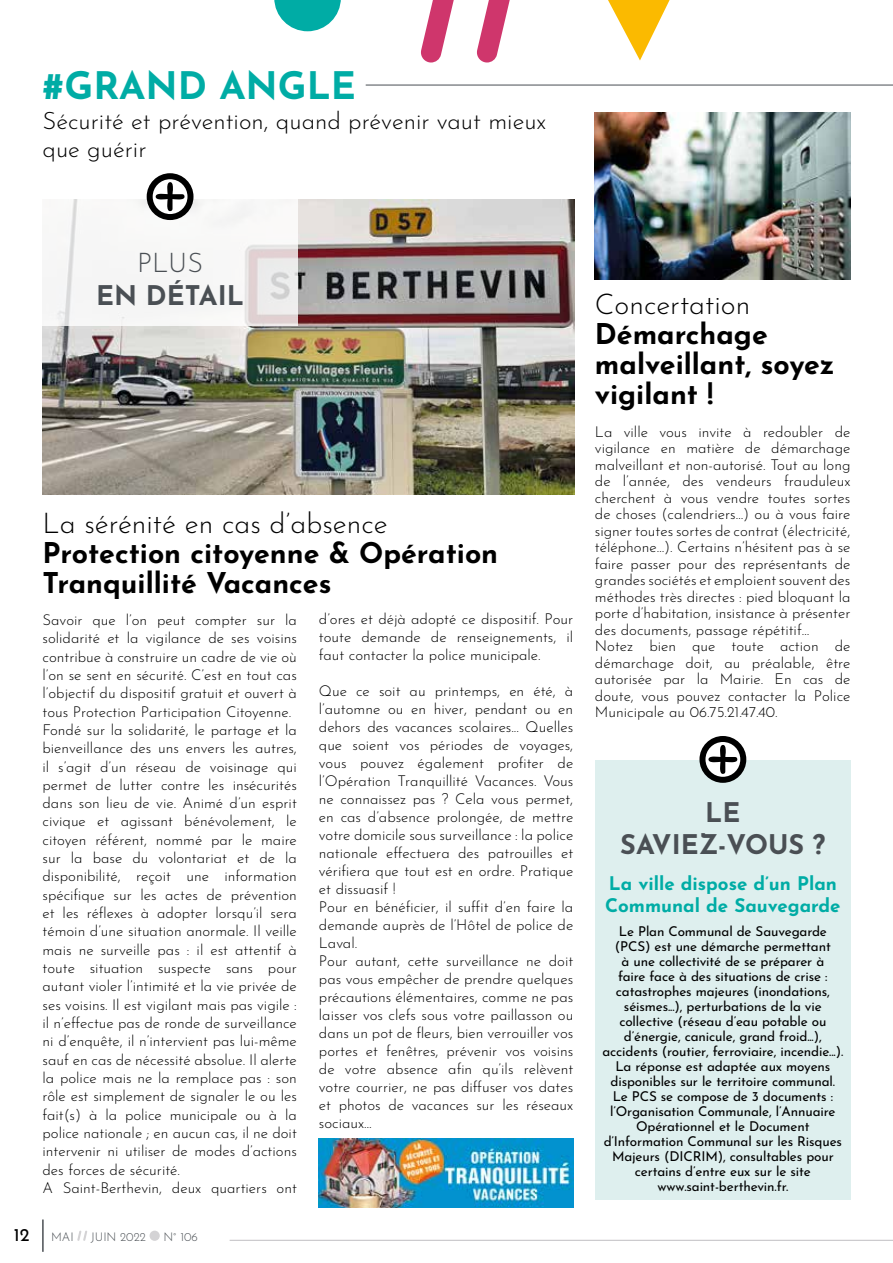
<style>
.page{position:relative;width:893px;height:1263px;background:#fff}
.page>*{position:absolute;margin:0;border:0;box-sizing:border-box;transform-origin:0 0}
.t1{font:700 37.8px "Josefin Sans";color:#00aca5}
.t2{font:700 28.5px/30px "Josefin Sans";color:#000}
.t3{font:300 28.5px "Josefin Sans";color:#000}
.t4{font:700 27px/32.4px "Josefin Sans";color:#4a4f54;text-align:center}
.t5{font:300 27px "Josefin Sans";color:#4a4f54}
.t6{font:300 24px/28.8px "Josefin Sans";color:#000}
.t7{font:700 18.75px/22.5px "Josefin Sans";color:#00aca5}
.t8{font:300 15px/18.3px "Josefin Sans";color:#000}
.t9{font:13.5px/15px "Josefin Sans";letter-spacing:-.01em;color:#000;text-align:center}
.t10{font:300 12px "Josefin Sans";color:#4a4f54}
.s1{font-weight:400;font-size:18px;color:#000}
</style>
<div class="page">
<svg style="left:77px;top:1230px;width:10px;height:11px"></svg>
<div style="left:150px;top:1230px;width:10px;height:11px;background:#d4d3d5;border-radius:50%"></div>
<hr style="left:230px;top:1240px;width:663px;height:1px;background:#c0bec2">
<hr style="left:42px;top:1219px;width:2px;height:33px;background:#4a4f54">
<hr style="left:366px;top:85px;width:527px;height:1px;background:#4a4f54">
<svg style="left:274px;top:0;width:67px;height:31px"></svg>
<svg style="left:608px;top:0;width:62px;height:60px"></svg>
<svg style="left:421px;top:0;width:33px;height:63px"></svg>
<svg style="left:476px;top:0;width:34px;height:63px"></svg>
<img style="left:43px;top:200px;width:531px;height:294px">
<svg style="left:43px;top:194px;width:255px;height:132px;fill:#f6f6f6"></svg>
<svg style="left:150px;top:176px;width:40px;height:41px"></svg>
<div style="left:147px;top:173px;width:46px;height:47px;border:6px solid #000;border-radius:50%"></div>
<svg style="left:156px;top:182px;width:29px;height:29px"></svg>
<div style="left:595px;top:760px;width:255px;height:439px;background:#deefee"></div>
<svg style="left:702px;top:739px;width:41px;height:41px"></svg>
<div style="left:699px;top:736px;width:47px;height:47px;border:6px solid #000;border-radius:50%"></div>
<svg style="left:708px;top:745px;width:29px;height:29px"></svg>
<img style="left:595px;top:112px;width:255px;height:168px">
<img style="left:319px;top:1138px;width:254px;height:70px">
<h1 class="t1" style="left:43px;top:57px;width:315px">#GRAND ANGLE</h1>
<h3 class="t6" style="left:43px;top:104px;width:505px">Sécurité et prévention, quand prévenir vaut mieux que guérir</h3>
<h3 class="t5" style="left:137px;top:243px;width:68px">PLUS</h3>
<h3 class="t4" style="left:96px;top:277px;width:149px">EN DÉTAIL</h3>
<h2 class="t3" style="left:43px;top:502px;width:347px">La sérénité en cas d’absence</h2>
<h2 class="t2" style="left:43px;top:536px;width:457px">Protection citoyenne &amp; Opération<br>Tranquillité Vacances</h2>
<p class="t8" style="left:319px;top:608px;width:256px;text-align:justify">d’ores et déjà adopté ce dispositif. Pour toute demande de renseignements, il faut contacter la police municipale.</p>
<p class="t8" style="left:319px;top:680px;width:256px">Que ce soit au printemps, en été, à l’automne ou en hiver, pendant ou en dehors des vacances scolaires... Quelles que soient vos périodes de voyages, vous pouvez également profiter de l’Opération Tranquillité Vacances. Vous ne connaissez pas ? Cela vous permet, en cas d’absence prolongée, de mettre votre domicile sous surveillance : la police nationale effectuera des patrouilles et vérifiera que tout est en ordre. Pratique et dissuasif !<br>Pour en bénéficier, il suffit d’en faire la demande auprès de l’Hôtel de police de Laval.<br>Pour autant, cette surveillance ne doit pas vous empêcher de prendre quelques précautions élémentaires, comme ne pas laisser vos clefs sous votre paillasson ou dans un pot de fleurs, bien verrouiller vos portes et fenêtres, prévenir vos voisins de votre absence afin qu’ils relèvent votre courrier, ne pas diffuser vos dates et photos de vacances sur les réseaux sociaux…</p>
<p class="t8" style="left:43px;top:609px;width:256px">Savoir que l’on peut compter sur la solidarité et la vigilance de ses voisins contribue à construire un cadre de vie où l’on se sent en sécurité. C’est en tout cas l’objectif du dispositif gratuit et ouvert à tous Protection Participation Citoyenne.<br>Fondé sur la solidarité, le partage et la bienveillance des uns envers les autres, il s’agit d’un réseau de voisinage qui permet de lutter contre les insécurités dans son lieu de vie. Animé d’un esprit civique et agissant bénévolement, le citoyen référent, nommé par le maire sur la base du volontariat et de la disponibilité, reçoit une information spécifique sur les actes de prévention et les réflexes à adopter lorsqu’il sera témoin d’une situation anormale. Il veille mais ne surveille pas : il est attentif à toute situation suspecte sans pour autant violer l’intimité et la vie privée de ses voisins. Il est vigilant mais pas vigile : il n’effectue pas de ronde de surveillance ni d’enquête, il n’intervient pas lui-même sauf en cas de nécessité absolue. Il alerte la police mais ne la remplace pas : son rôle est simplement de signaler le ou les fait(s) à la police municipale ou à la police nationale ; en aucun cas, il ne doit intervenir ni utiliser de modes d’actions des forces de sécurité.<br>A Saint-Berthevin, deux quartiers ont</p>
<p class="t10" style="left:14px;top:1228px;width:61px"><span class="s1">12</span> MAI</p>
<p class="t10" style="left:91px;top:1228px;width:56px">JUIN 2022</p>
<p class="t10" style="left:163px;top:1228px;width:36px">N° 106</p>
<h2 class="t3" style="left:595px;top:283px;width:157px">Concertation</h2>
<h2 class="t2" style="left:595px;top:317px;width:241px">Démarchage malveillant, soyez vigilant !</h2>
<p class="t8" style="left:595px;top:422px;width:257px;line-height:16.5px">La ville vous invite à redoubler de vigilance en matière de démarchage malveillant et non-autorisé. Tout au long de l’année, des vendeurs frauduleux cherchent à vous vendre toutes sortes de choses (calendriers…) ou à vous faire signer toutes sortes de contrat (électricité, téléphone…). Certains n’hésitent pas à se faire passer pour des représentants de grandes sociétés et emploient souvent des méthodes très directes : pied bloquant la porte d’habitation, insistance à présenter des documents, passage répétitif… Notez bien que toute action de démarchage doit, au préalable, être autorisée par la Mairie. En cas de doute, vous pouvez contacter la Police Municipale au 06.75.21.47.40.</p>
<h3 class="t4" style="left:620px;top:794px;width:207px">LE<br>SAVIEZ-VOUS ?</h3>
<p class="t7" style="left:605px;top:870px;width:237px">La ville dispose d’un Plan<br>Communal de Sauvegarde</p>
<p class="t9" style="left:602px;top:922px;width:242px">Le Plan Communal de Sauvegarde (PCS) est une démarche permettant<br>à une collectivité de se préparer à<br>faire face à des situations de crise : catastrophes majeures (inondations, séismes...), perturbations de la vie collective (réseau d’eau potable ou d’énergie, canicule, grand froid...), accidents (routier, ferroviaire, incendie...).<br>La réponse est adaptée aux moyens disponibles sur le territoire communal.<br>Le PCS se compose de 3 documents : l’Organisation Communale, l’Annuaire Opérationnel et le Document d’Information Communal sur les Risques Majeurs (DICRIM), consultables pour certains d’entre eux sur le site www.saint-berthevin.fr.</p>
</div>
